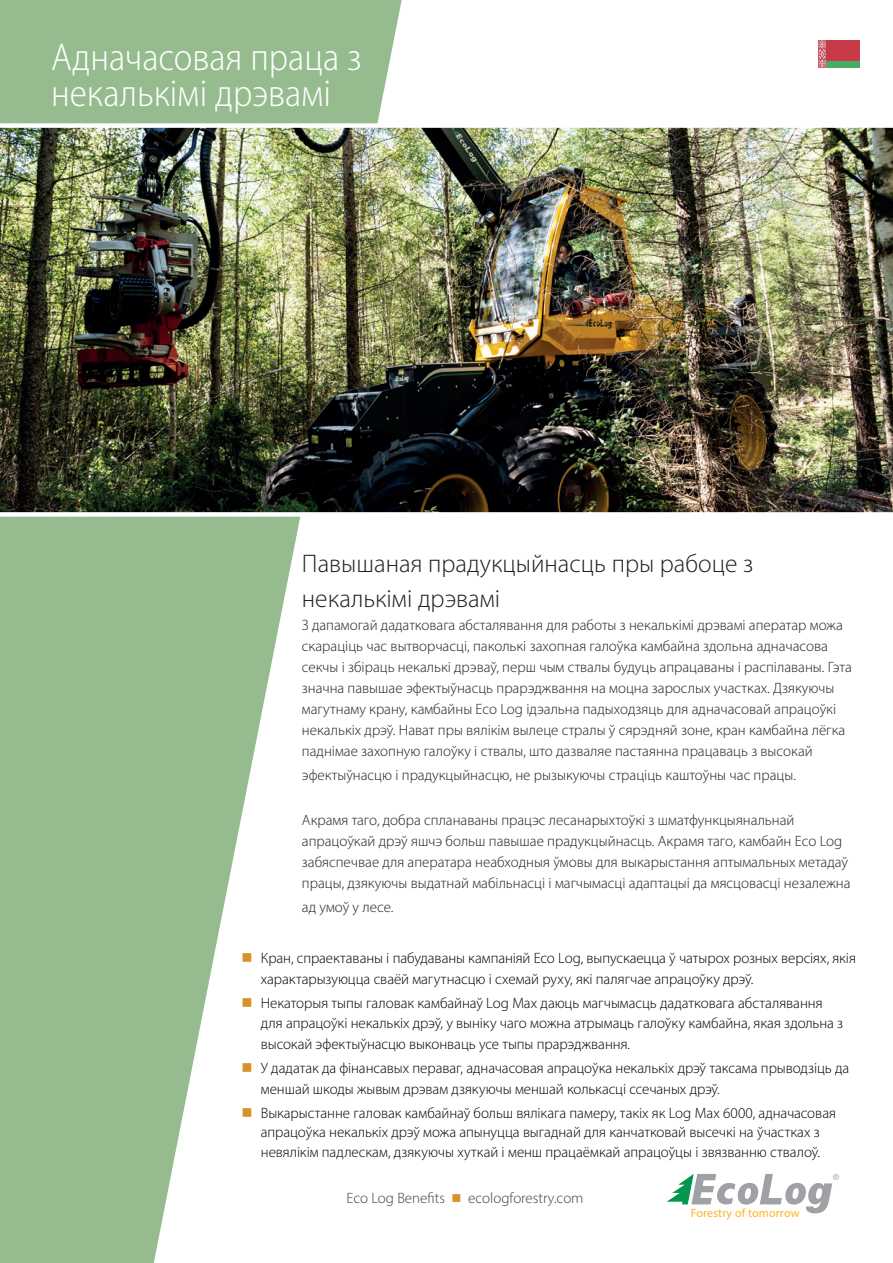
<style>
.page{position:relative;width:893px;height:1263px;background:#fff}
.page>*{position:absolute;margin:0;border:0;box-sizing:border-box;transform-origin:0 0}
.t1{font:300 semi-condensed 39px/36px "Myriad Pro";color:#fff}
.t2{font:300 25.5px/34.5px "Myriad Pro";color:#231f20}
.t3{font:300 15px/21px "Myriad Pro";color:#231f20}
.t4{font:300 15px/19.5px "Myriad Pro";letter-spacing:-.005em;color:#000001}
.t5{font:300 15px "Myriad Pro";color:#3e3e3f}
.t6{font:12.15px "Myriad Pro";letter-spacing:.01em;color:#fcb525}
.t7{font:8.4px "Arial";color:#a0a1a5}
.s1{color:#d9922b}
</style>
<div class="page">
<svg style="left:0;top:0;width:402px;height:1263px;fill:#95bb8e"></svg>
<img style="left:0;top:123px;width:893px;height:394px">
<svg style="left:667px;top:1174px;width:165px;height:39px"></svg>
<div style="left:826px;top:40px;width:33px;height:21px;background:#c93a49"></div>
<div style="left:826px;top:61px;width:33px;height:7px;background:#46ad63"></div>
<svg style="left:819px;top:40px;width:7px;height:28px"></svg>
<svg style="left:253px;top:963px;width:15px;height:1px"></svg>
<svg style="left:253px;top:1008px;width:15px;height:1px"></svg>
<svg style="left:253px;top:1072px;width:15px;height:1px"></svg>
<svg style="left:253px;top:1117px;width:15px;height:1px"></svg>
<h1 class="t1" style="left:51px;top:38px;width:312px">Адначасовая праца з некалькімі дрэвамі</h1>
<h2 class="t2" style="left:302px;top:546px;width:453px">Павышаная прадукцыйнасць пры рабоце з некалькімі дрэвамі</h2>
<p class="t3" style="left:302px;top:615px;width:551px">З дапамогай дадатковага абсталявання для работы з некалькімі дрэвамі аператар можа скараціць час вытворчасці, паколькі захопная галоўка камбайна здольна адначасова секчы і збіраць некалькі дрэваў, перш чым ствалы будуць апрацаваны і распілаваны. Гэта значна павышае эфектыўнасць прарэджвання на моцна зарослых участках. Дзякуючы магутнаму крану, камбайны Eco Log ідэальна падыходзяць для адначасовай апрацоўкі некалькіх дрэў. Нават пры вялікім вылеце стралы ў сярэдняй зоне, кран камбайна лёгка паднімае захопную галоўку і ствалы, што дазваляе пастаянна працаваць з высокай</p>
<p class="t3" style="left:302px;top:765px;width:496px">эфектыўнасцю і прадукцыйнасцю, не рызыкуючы страціць каштоўны час працы.</p>
<p class="t3" style="left:302px;top:810px;width:550px">Акрамя таго, добра спланаваны працэс лесанарыхтоўкі з шматфункцыянальнай апрацоўкай дрэў яшчэ больш павышае прадукцыйнасць. Акрамя таго, камбайн Eco Log забяспечвае для аператара неабходныя ўмовы для выкарыстання аптымальных метадаў працы, дзякуючы выдатнай мабільнасці і магчымасці адаптацыі да мясцовасці незалежна</p>
<p class="t3" style="left:302px;top:897px;width:93px">ад умоў у лесе.</p>
<p class="t4" style="left:261px;top:947px;width:597px;line-height:21px;text-indent:-20px"><span class="s1">■</span> Кран, спраектаваны і пабудаваны кампаніяй Eco Log, выпускаецца ў чатырох розных версіях, якія характарызуюцца сваёй магутнасцю і схемай руху, які палягчае апрацоўку дрэў.</p>
<p class="t4" style="left:261px;top:993px;width:584px;text-indent:-20px"><span class="s1">■</span> Некаторыя тыпы галовак камбайнаў Log Max даюць магчымасць дадатковага абсталявання для апрацоўкі некалькіх дрэў, у выніку чаго можна атрымаць галоўку камбайна, якая здольна з</p>
<p class="t4" style="left:261px;top:1034px;width:371px">высокай эфектыўнасцю выконваць усе тыпы прарэджвання.</p>
<p class="t4" style="left:261px;top:1057px;width:590px;line-height:21px;text-indent:-20px"><span class="s1">■</span> У дадатак да фінансавых пераваг, адначасовая апрацоўка некалькіх дрэў таксама прыводзіць да меншай шкоды жывым дрэвам дзякуючы меншай колькасці ссечаных дрэў.</p>
<p class="t4" style="left:241px;top:1103px;width:596px;text-align:center"><span class="s1">■</span> Выкарыстанне галовак камбайнаў больш вялікага памеру, такіх як Log Max 6000, адначасовая апрацоўка некалькіх дрэў можа апынуцца выгаднай для канчатковай высечкі на ўчастках з невялікім падлескам, дзякуючы хуткай і менш працаёмкай апрацоўцы і звязванню ствалоў.</p>
<p class="t7" style="left:833px;top:1171px;width:7px">®</p>
<p class="t6" style="left:691px;top:1205px;width:110px">Forestry of tomorrow</p>
<p class="t5" style="left:347px;top:1189px;width:239px">Eco Log Benefits <span class="s1">■</span> ecologforestry.com</p>
</div>
